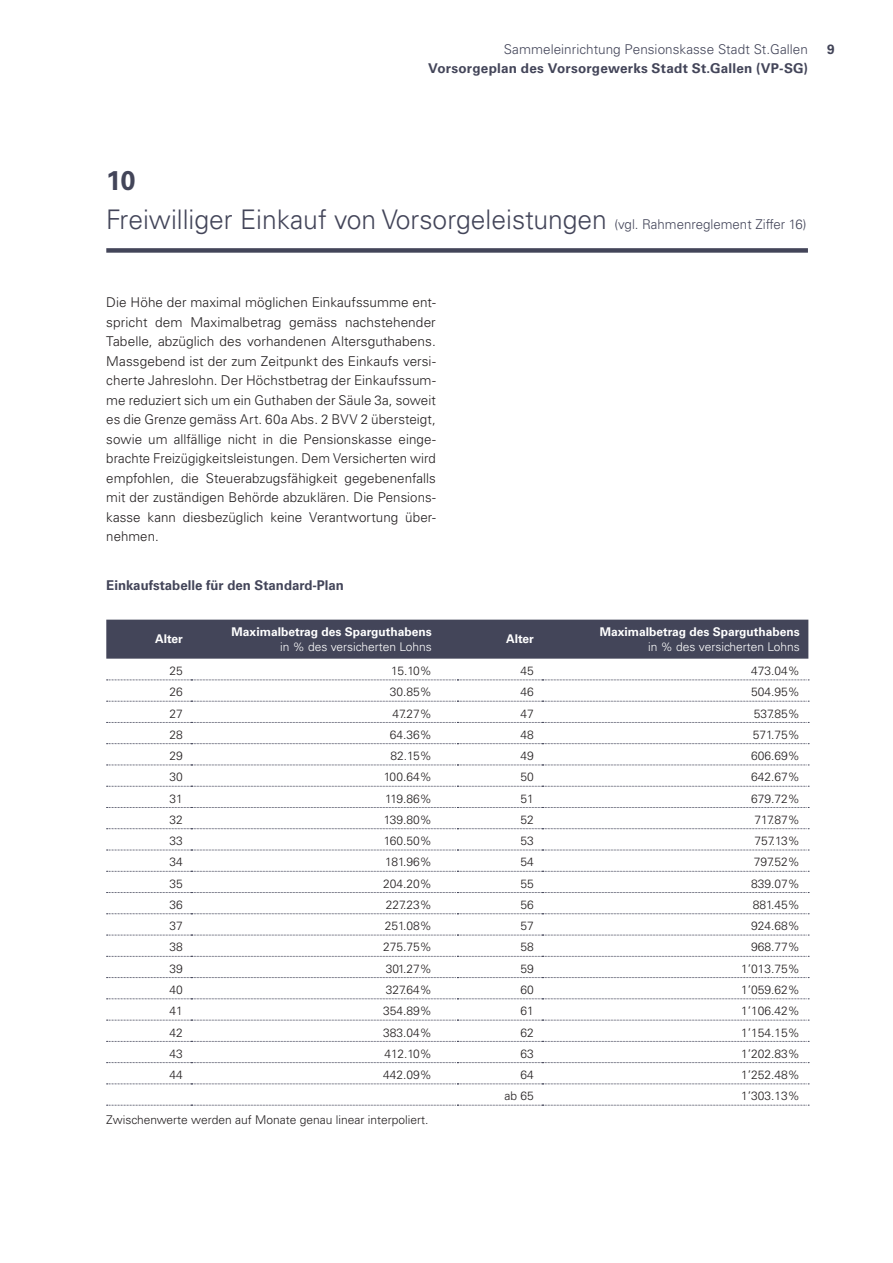
<style>
.page{position:relative;width:893px;height:1263px;background:#fff}
.page>*{position:absolute;margin:0;border:0;box-sizing:border-box;transform-origin:0 0}
.t1{font:300 27px/39px "Univers LT Std";color:#434559}
.t2{font:300 13.5px/19.5px "Univers LT Std";letter-spacing:.005em;color:#231f20;text-align:justify}
.t3{font:700 13.5px "Univers LT Std";letter-spacing:.01em;color:#434559}
.t4{font:300 13.5px "Univers LT Std";letter-spacing:.005em;color:#434559}
.t5{font:300 12px "Univers LT Std";color:#231f20}
.t6{font:700 12px "Univers LT Std";color:#fff}
.t7{font:300 12px "Univers LT Std";color:#fff}
.s1{font-weight:700}
.s2{font-size:13.5px}
</style>
<div class="page">
<div style="left:106px;top:248px;width:702px;height:5px;background:#434559"></div>
<div style="left:106px;top:620px;width:702px;height:39px;background:#434559"></div>
<svg style="left:107px;top:680px;width:702px;height:1px"></svg>
<svg style="left:107px;top:701px;width:702px;height:1px"></svg>
<svg style="left:107px;top:722px;width:702px;height:1px"></svg>
<svg style="left:107px;top:743px;width:702px;height:1px"></svg>
<svg style="left:107px;top:765px;width:702px;height:1px"></svg>
<svg style="left:107px;top:786px;width:702px;height:1px"></svg>
<svg style="left:107px;top:807px;width:702px;height:1px"></svg>
<svg style="left:107px;top:828px;width:702px;height:1px"></svg>
<svg style="left:107px;top:850px;width:702px;height:1px"></svg>
<svg style="left:107px;top:871px;width:702px;height:1px"></svg>
<svg style="left:107px;top:892px;width:702px;height:1px"></svg>
<svg style="left:107px;top:913px;width:702px;height:1px"></svg>
<svg style="left:107px;top:935px;width:702px;height:1px"></svg>
<svg style="left:107px;top:956px;width:702px;height:1px"></svg>
<svg style="left:107px;top:977px;width:702px;height:1px"></svg>
<svg style="left:107px;top:998px;width:702px;height:1px"></svg>
<svg style="left:107px;top:1020px;width:702px;height:1px"></svg>
<svg style="left:107px;top:1041px;width:702px;height:1px"></svg>
<svg style="left:107px;top:1062px;width:702px;height:1px"></svg>
<svg style="left:107px;top:1084px;width:702px;height:1px"></svg>
<svg style="left:107px;top:1105px;width:702px;height:1px"></svg>
<p class="t4" style="left:504px;top:41px;width:306px">Sammeleinrichtung Pensionskasse Stadt St.Gallen</p>
<p class="t3" style="left:428px;top:60px;width:381px">Vorsorgeplan des Vorsorgewerks Stadt St.Gallen (VP-SG)</p>
<p class="t3" style="left:827px;top:41px;width:9px">9</p>
<h1 class="t1" style="left:106px;top:161px;width:702px"><span class="s1">10<br></span>Freiwilliger Einkauf von Vorsorgeleistungen <span class="s2">(vgl. Rahmenreglement Ziffer 16)</span></h1>
<p class="t2" style="left:106px;top:292px;width:331px">Die Höhe der maximal möglichen Einkaufssumme ent&shy;spricht dem Maximalbetrag gemäss nachstehender Tabelle, abzüglich des vorhandenen Altersguthabens.<br>Massgebend ist der zum Zeitpunkt des Einkaufs versi&shy;cherte Jahreslohn. Der Höchstbetrag der Einkaufssum&shy;me reduziert sich um ein Guthaben der Säule 3a, soweit es die Grenze gemäss Art. 60a Abs. 2 BVV 2 übersteigt, sowie um allfällige nicht in die Pensionskasse einge&shy;brachte Freizügigkeitsleistungen. Dem Versicherten wird empfohlen, die Steuerabzugsfähigkeit gegebenenfalls mit der zuständigen Behörde abzuklären. Die Pensions&shy;kasse kann diesbezüglich keine Verantwortung über&shy;nehmen.</p>
<p class="t3" style="left:106px;top:577px;width:239px">Einkaufstabelle für den Standard-Plan</p>
<p class="t6" style="left:155px;top:632px;width:29px">Alter</p>
<p class="t6" style="left:232px;top:625px;width:202px">Maximalbetrag des Sparguthabens</p>
<p class="t7" style="left:280px;top:639px;width:153px">in % des versicherten Lohns</p>
<p class="t6" style="left:506px;top:632px;width:29px">Alter</p>
<p class="t6" style="left:600px;top:625px;width:202px">Maximalbetrag des Sparguthabens</p>
<p class="t7" style="left:648px;top:639px;width:153px">in % des versicherten Lohns</p>
<p class="t5" style="left:170px;top:663px;width:15px">25</p>
<p class="t5" style="left:391px;top:663px;width:42px">15.10%</p>
<p class="t5" style="left:521px;top:663px;width:15px">45</p>
<p class="t5" style="left:751px;top:663px;width:50px">473.04%</p>
<p class="t5" style="left:170px;top:685px;width:15px">26</p>
<p class="t5" style="left:390px;top:685px;width:44px">30.85%</p>
<p class="t5" style="left:521px;top:685px;width:15px">46</p>
<p class="t5" style="left:751px;top:685px;width:50px">504.95%</p>
<p class="t5" style="left:170px;top:706px;width:15px">27</p>
<p class="t5" style="left:392px;top:706px;width:41px">47.27%</p>
<p class="t5" style="left:521px;top:706px;width:15px">47</p>
<p class="t5" style="left:754px;top:706px;width:48px">537.85%</p>
<p class="t5" style="left:170px;top:727px;width:15px">28</p>
<p class="t5" style="left:390px;top:727px;width:44px">64.36%</p>
<p class="t5" style="left:521px;top:727px;width:15px">48</p>
<p class="t5" style="left:753px;top:727px;width:49px">571.75%</p>
<p class="t5" style="left:170px;top:748px;width:15px">29</p>
<p class="t5" style="left:390px;top:748px;width:43px">82.15%</p>
<p class="t5" style="left:521px;top:748px;width:15px">49</p>
<p class="t5" style="left:751px;top:748px;width:50px">606.69%</p>
<p class="t5" style="left:170px;top:770px;width:15px">30</p>
<p class="t5" style="left:384px;top:770px;width:50px">100.64%</p>
<p class="t5" style="left:521px;top:770px;width:15px">50</p>
<p class="t5" style="left:751px;top:770px;width:50px">642.67%</p>
<p class="t5" style="left:170px;top:791px;width:15px">31</p>
<p class="t5" style="left:385px;top:791px;width:48px">119.86%</p>
<p class="t5" style="left:521px;top:791px;width:15px">51</p>
<p class="t5" style="left:751px;top:791px;width:50px">679.72%</p>
<p class="t5" style="left:170px;top:812px;width:15px">32</p>
<p class="t5" style="left:384px;top:812px;width:50px">139.80%</p>
<p class="t5" style="left:521px;top:812px;width:15px">52</p>
<p class="t5" style="left:755px;top:812px;width:47px">717.87%</p>
<p class="t5" style="left:170px;top:834px;width:15px">33</p>
<p class="t5" style="left:384px;top:834px;width:50px">160.50%</p>
<p class="t5" style="left:521px;top:834px;width:15px">53</p>
<p class="t5" style="left:754px;top:834px;width:47px">757.13%</p>
<p class="t5" style="left:170px;top:855px;width:15px">34</p>
<p class="t5" style="left:385px;top:855px;width:48px">181.96%</p>
<p class="t5" style="left:521px;top:855px;width:15px">54</p>
<p class="t5" style="left:754px;top:855px;width:48px">797.52%</p>
<p class="t5" style="left:170px;top:876px;width:15px">35</p>
<p class="t5" style="left:383px;top:876px;width:50px">204.20%</p>
<p class="t5" style="left:521px;top:876px;width:15px">55</p>
<p class="t5" style="left:751px;top:876px;width:50px">839.07%</p>
<p class="t5" style="left:170px;top:897px;width:15px">36</p>
<p class="t5" style="left:386px;top:897px;width:48px">227.23%</p>
<p class="t5" style="left:521px;top:897px;width:15px">56</p>
<p class="t5" style="left:753px;top:897px;width:49px">881.45%</p>
<p class="t5" style="left:170px;top:919px;width:15px">37</p>
<p class="t5" style="left:385px;top:919px;width:49px">251.08%</p>
<p class="t5" style="left:521px;top:919px;width:15px">57</p>
<p class="t5" style="left:751px;top:919px;width:50px">924.68%</p>
<p class="t5" style="left:170px;top:940px;width:15px">38</p>
<p class="t5" style="left:383px;top:940px;width:50px">275.75%</p>
<p class="t5" style="left:521px;top:940px;width:15px">58</p>
<p class="t5" style="left:751px;top:940px;width:50px">968.77%</p>
<p class="t5" style="left:170px;top:961px;width:15px">39</p>
<p class="t5" style="left:386px;top:961px;width:48px">301.27%</p>
<p class="t5" style="left:521px;top:961px;width:15px">59</p>
<p class="t5" style="left:741px;top:961px;width:60px">1’013.75%</p>
<p class="t5" style="left:170px;top:982px;width:15px">40</p>
<p class="t5" style="left:386px;top:982px;width:48px">327.64%</p>
<p class="t5" style="left:521px;top:982px;width:15px">60</p>
<p class="t5" style="left:741px;top:982px;width:60px">1’059.62%</p>
<p class="t5" style="left:170px;top:1004px;width:15px">41</p>
<p class="t5" style="left:383px;top:1004px;width:50px">354.89%</p>
<p class="t5" style="left:521px;top:1004px;width:15px">61</p>
<p class="t5" style="left:741px;top:1004px;width:60px">1’106.42%</p>
<p class="t5" style="left:170px;top:1025px;width:15px">42</p>
<p class="t5" style="left:383px;top:1025px;width:50px">383.04%</p>
<p class="t5" style="left:521px;top:1025px;width:15px">62</p>
<p class="t5" style="left:741px;top:1025px;width:60px">1’154.15%</p>
<p class="t5" style="left:170px;top:1046px;width:15px">43</p>
<p class="t5" style="left:385px;top:1046px;width:49px">412.10%</p>
<p class="t5" style="left:521px;top:1046px;width:15px">63</p>
<p class="t5" style="left:741px;top:1046px;width:60px">1’202.83%</p>
<p class="t5" style="left:170px;top:1067px;width:15px">44</p>
<p class="t5" style="left:383px;top:1067px;width:50px">442.09%</p>
<p class="t5" style="left:521px;top:1067px;width:15px">64</p>
<p class="t5" style="left:741px;top:1067px;width:60px">1’252.48%</p>
<p class="t5" style="left:505px;top:1089px;width:31px">ab 65</p>
<p class="t5" style="left:741px;top:1089px;width:60px">1’303.13%</p>
<p class="t5" style="left:106px;top:1113px;width:324px">Zwischenwerte werden auf Monate genau linear interpoliert.</p>
</div>
